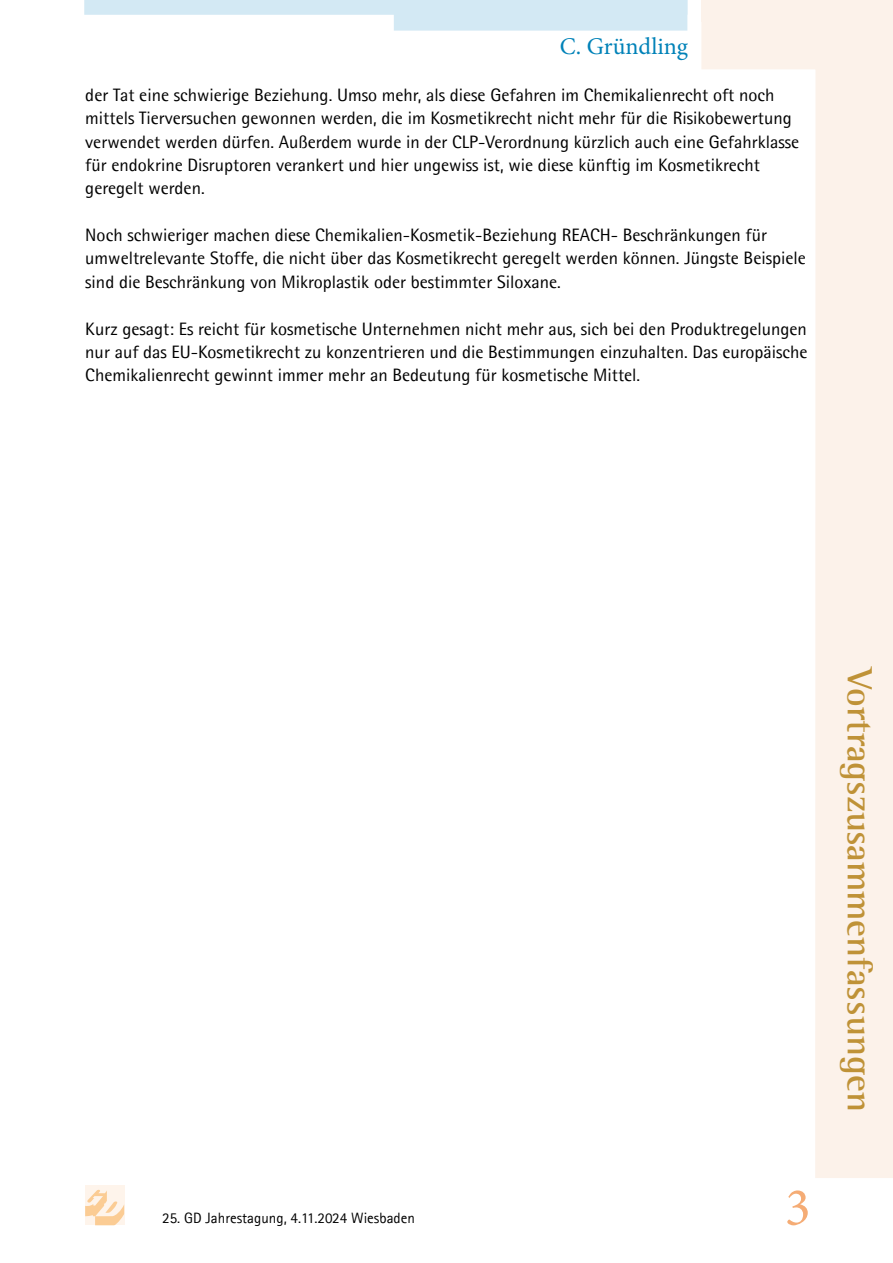
<style>
.page{position:relative;width:893px;height:1263px;background:#fff}
.page>*{position:absolute;margin:0;border:0;box-sizing:border-box;transform-origin:0 0}
.t1{font:54px "Minion Pro";color:#f5ac75}
.t2{font:700 36px "Agfa Rotis Semi Serif";color:#bf9237}
.t3{font:24px "Minion Pro";color:#0082b8}
.t4{font:18px/23.4px "Agfa Rotis Semisans";color:#000}
.t5{font:15px "Agfa Rotis Sans Serif";color:#000}
</style>
<div class="page">
<svg style="left:701px;top:21px;width:192px;height:1157px"></svg>
<div style="left:85px;top:1186px;width:39px;height:39px;background:#fef4eb"></div>
<svg style="left:85px;top:1189px;width:39px;height:36px"></svg>
<svg style="left:84px;top:0;width:603px;height:31px"></svg>
<div style="left:701px;top:0;width:192px;height:21px;background:#fcf2ea"></div>
<h3 class="t3" style="left:560px;top:30px;width:130px">C. Gründling</h3>
<p class="t4" style="left:85px;top:83px;width:715px">der Tat eine schwierige Beziehung. Umso mehr, als diese Gefahren im Chemikalienrecht oft noch mittels Tierversuchen gewonnen werden, die im Kosmetikrecht nicht mehr für die Risikobewertung verwendet werden dürfen. Außerdem wurde in der CLP-Verordnung kürzlich auch eine Gefahrklasse für endokrine Disruptoren verankert und hier ungewiss ist, wie diese künftig im Kosmetikrecht geregelt werden.</p>
<p class="t4" style="left:85px;top:223px;width:722px">Noch schwieriger machen diese Chemikalien-Kosmetik-Beziehung REACH- Beschränkungen für umweltrelevante Stoffe, die nicht über das Kosmetikrecht geregelt werden können. Jüngste Beispiele sind die Beschränkung von Mikroplastik oder bestimmter Siloxane.</p>
<p class="t4" style="left:85px;top:317px;width:724px;text-align:justify">Kurz gesagt: Es reicht für kosmetische Unternehmen nicht mehr aus, sich bei den Produktregelungen nur auf das EU-Kosmetikrecht zu konzentrieren und die Bestimmungen einzuhalten. Das europäische Chemikalienrecht gewinnt immer mehr an Bedeutung für kosmetische Mittel.</p>
<p class="t5" style="left:162px;top:1209px;width:254px">25. GD Jahrestagung, 4.11.2024 Wiesbaden</p>
<h2 class="t2" style="left:882px;top:668px;width:445px;rotate:90deg">Vortragszusammenfassungen</h2>
<h1 class="t1" style="left:785px;top:1171px;width:27px">3</h1>
</div>
